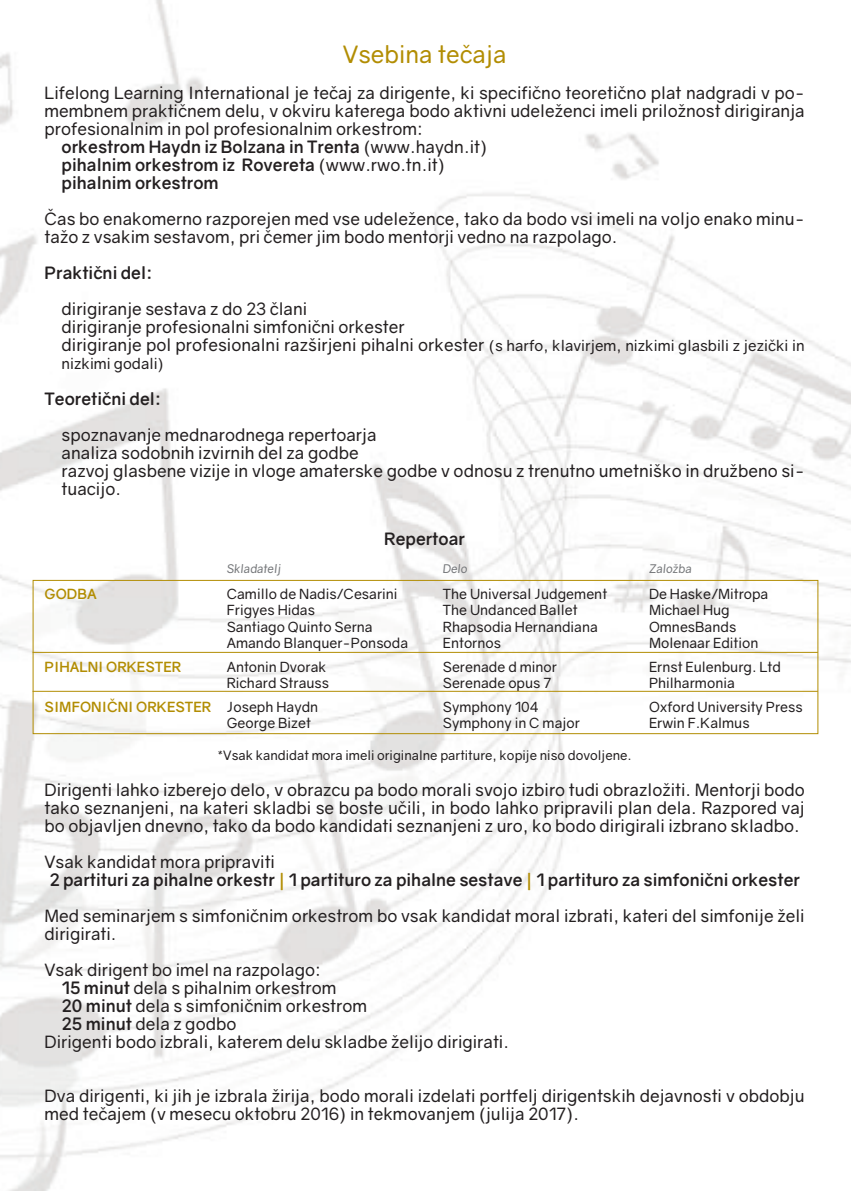
<style>
.page{position:relative;width:851px;height:1191px;background:#fff}
.page>*{position:absolute;margin:0;border:0;box-sizing:border-box;transform-origin:0 0}
.t1{font:24px "Gravity";color:#b28d03}
.t2{font:17px/18px "Gravity";color:#231f20}
.t3{font:700 17px/18px "Gravity";color:#231f20}
.t4{font:15px "Gravity";color:#231f20}
.t5{font:14px "Gravity";color:#231f20}
.t6{font:700 14px "Gravity";color:#b28d03}
.t7{font:13px "Gravity";color:#231f20}
.t8{font:italic 12px "Gravity";color:#76787b}
.s1{font-weight:400}
.s2{font-size:15px}
.s3{font-weight:400;color:#231f20}
.s4{color:#b28d03}
.s5{font-weight:700}
</style>
<div class="page">
<img style="left:0;top:0;width:850px;height:1191px">
<div style="left:33px;top:580px;width:785px;height:154px;border:1px solid #b28d03"></div>
<hr style="left:33px;top:652px;width:784px;height:1px;background:#b28d03">
<hr style="left:33px;top:691px;width:784px;height:1px;background:#b28d03">
<h1 class="t1" style="left:343px;top:40px;width:165px">Vsebina tečaja</h1>
<p class="t2" style="left:45px;top:84px;width:761px">Lifelong Learning International je tečaj za dirigente, ki specifično teoretično plat nadgradi v po-</p>
<p class="t2" style="left:45px;top:102px;width:761px">membnem praktičnem delu, v okviru katerega bodo aktivni udeleženci imeli priložnost dirigiranja</p>
<p class="t2" style="left:45px;top:120px;width:379px">profesionalnim in pol profesionalnim orkestrom:</p>
<p class="t3" style="left:62px;top:138px;width:427px">orkestrom Haydn iz Bolzana in Trenta <span class="s1">(www.haydn.it)</span></p>
<p class="t3" style="left:62px;top:156px;width:385px">pihalnim orkestrom iz Rovereta <span class="s1">(www.rwo.tn.it)</span></p>
<p class="t3" style="left:62px;top:174px;width:159px">pihalnim orkestrom</p>
<p class="t2" style="left:45px;top:210px;width:761px">Čas bo enakomerno razporejen med vse udeležence, tako da bodo vsi imeli na voljo enako minu&shy;tažo z vsakim sestavom, pri čemer jim bodo mentorji vedno na razpolago.</p>
<p class="t3" style="left:45px;top:264px;width:110px">Praktični del:</p>
<p class="t2" style="left:62px;top:300px;width:744px">dirigiranje sestava z do 23 člani<br>dirigiranje profesionalni simfonični orkester<br>dirigiranje pol profesionalni razširjeni pihalni orkester <span class="s2">(s harfo, klavirjem, nizkimi glasbili z jezički in</span></p>
<p class="t4" style="left:62px;top:355px;width:104px">nizkimi godali)</p>
<p class="t3" style="left:45px;top:390px;width:118px">Teoretični del:</p>
<p class="t2" style="left:62px;top:426px;width:744px">spoznavanje mednarodnega repertoarja<br>analiza sodobnih izvirnih del za godbe<br>razvoj glasbene vizije in vloge amaterske godbe v odnosu z trenutno umetniško in družbeno si&shy;tuacijo.</p>
<p class="t3" style="left:384px;top:530px;width:82px">Repertoar</p>
<p class="t8" style="left:227px;top:562px;width:56px">Skladatelj</p>
<p class="t8" style="left:443px;top:562px;width:26px">Delo</p>
<p class="t8" style="left:649px;top:562px;width:44px">Založba</p>
<p class="t6" style="left:45px;top:586px;width:54px">GODBA</p>
<p class="t5" style="left:227px;top:586px;width:172px">Camillo de Nadis/Cesarini</p>
<p class="t5" style="left:443px;top:586px;width:166px">The Universal Judgement</p>
<p class="t5" style="left:649px;top:586px;width:121px">De Haske/Mitropa</p>
<p class="t5" style="left:227px;top:602px;width:90px">Frigyes Hidas</p>
<p class="t5" style="left:443px;top:602px;width:136px">The Undanced Ballet</p>
<p class="t5" style="left:649px;top:602px;width:82px">Michael Hug</p>
<p class="t5" style="left:227px;top:618px;width:147px">Santiago Quinto Serna</p>
<p class="t5" style="left:443px;top:618px;width:157px">Rhapsodia Hernandiana</p>
<p class="t5" style="left:649px;top:618px;width:89px">OmnesBands</p>
<p class="t5" style="left:227px;top:634px;width:183px">Amando Blanquer-Ponsoda</p>
<p class="t5" style="left:443px;top:634px;width:60px">Entornos</p>
<p class="t5" style="left:649px;top:634px;width:111px">Molenaar Edition</p>
<p class="t6" style="left:45px;top:658px;width:138px">PIHALNI ORKESTER</p>
<p class="t5" style="left:227px;top:658px;width:101px">Antonin Dvorak</p>
<p class="t5" style="left:443px;top:658px;width:116px">Serenade d minor</p>
<p class="t5" style="left:649px;top:658px;width:133px">Ernst Eulenburg. Ltd</p>
<p class="t5" style="left:227px;top:674px;width:104px">Richard Strauss</p>
<p class="t5" style="left:443px;top:674px;width:110px">Serenade opus 7</p>
<p class="t5" style="left:649px;top:674px;width:87px">Philharmonia</p>
<p class="t6" style="left:45px;top:698px;width:275px">SIMFONIČNI ORKESTER <span class="s3">Joseph Haydn</span></p>
<p class="t5" style="left:443px;top:698px;width:97px">Symphony 104</p>
<p class="t5" style="left:649px;top:698px;width:155px">Oxford University Press</p>
<p class="t5" style="left:227px;top:714px;width:86px">George Bizet</p>
<p class="t5" style="left:443px;top:714px;width:139px">Symphony in C major</p>
<p class="t5" style="left:649px;top:714px;width:102px">Erwin F.Kalmus</p>
<p class="t7" style="left:217px;top:747px;width:416px">*Vsak kandidat mora imeli originalne partiture, kopije niso dovoljene.</p>
<p class="t2" style="left:45px;top:780px;width:761px;text-align:justify">Dirigenti lahko izberejo delo, v obrazcu pa bodo morali svojo izbiro tudi obrazložiti. Mentorji bodo tako seznanjeni, na kateri skladbi se boste učili, in bodo lahko pripravili plan dela. Razpored vaj bo objavljen dnevno, tako da bodo kandidati seznanjeni z uro, ko bodo dirigirali izbrano skladbo.</p>
<p class="t3" style="left:45px;top:852px;width:756px"><span class="s1">Vsak kandidat mora pripraviti<br></span>2 partituri za pihalne orkestr <span class="s4">|</span> 1 partituro za pihalne sestave <span class="s4">|</span> 1 partituro za simfonični orkester</p>
<p class="t2" style="left:45px;top:906px;width:761px">Med seminarjem s simfoničnim orkestrom bo vsak kandidat moral izbrati, kateri del simfonije želi dirigirati.</p>
<p class="t2" style="left:45px;top:960px;width:277px">Vsak dirigent bo imel na razpolago:</p>
<p class="t2" style="left:62px;top:978px;width:276px"><span class="s5">15 minut</span> dela s pihalnim orkestrom</p>
<p class="t2" style="left:62px;top:996px;width:307px"><span class="s5">20 minut</span> dela s simfoničnim orkestrom</p>
<p class="t2" style="left:62px;top:1014px;width:176px"><span class="s5">25 minut</span> dela z godbo</p>
<p class="t2" style="left:45px;top:1032px;width:466px">Dirigenti bodo izbrali, katerem delu skladbe želijo dirigirati.</p>
<p class="t2" style="left:45px;top:1086px;width:761px">Dva dirigenti, ki jih je izbrala žirija, bodo morali izdelati portfelj dirigentskih dejavnosti v obdobju med tečajem (v mesecu oktobru 2016) in tekmovanjem (julija 2017).</p>
</div>
